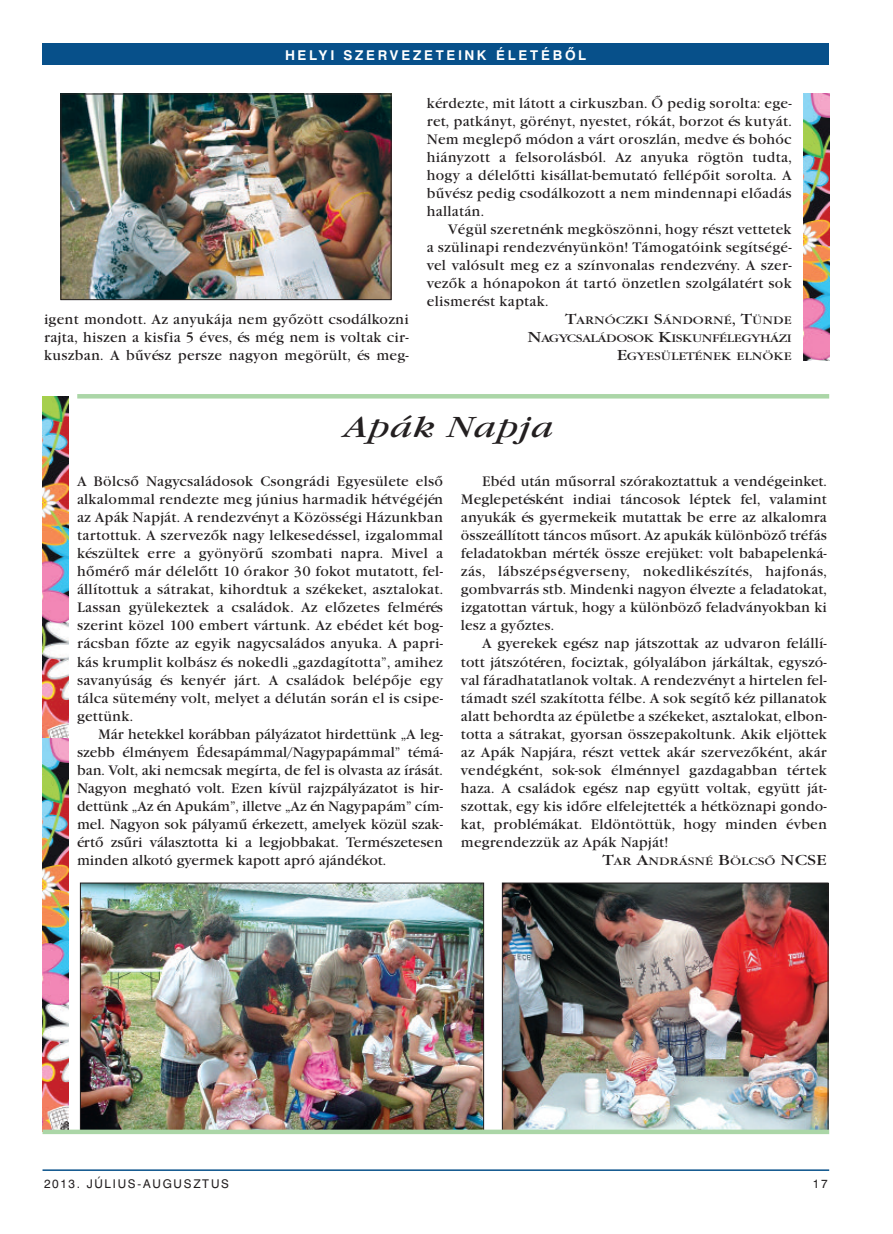
<style>
.page{position:relative;width:893px;height:1234px;background:#fff}
.page>*{position:absolute;margin:0;border:0;box-sizing:border-box;transform-origin:0 0}
.t1{font:italic 30px "Garamond.PFL";letter-spacing:.03em;color:#231f20;scale:1.2 1}
.t2{font:14.25px/18px "Garamond.PFL";letter-spacing:.015em;color:#231f20;text-align:justify}
.t3{font:700 13.5px "Swiss 721.PFL";letter-spacing:.21em;color:#fff}
.t4{font:12px "Swiss 721.PFL";letter-spacing:.14em;color:#231f20}
.t5{font:11.25px/18px "Garamond.PFL";color:#231f20;text-align:right;scale:1.2 1}
.s1{font-size:15px}
</style>
<div class="page">
<hr style="left:43px;top:1169px;width:786px;height:1px;background:#07508a">
<div style="left:43px;top:44px;width:786px;height:21px;background:#07508a"></div>
<img style="left:82px;top:884px;width:400px;height:245px">
<img style="left:504px;top:884px;width:322px;height:245px">
<div style="left:502px;top:882px;width:326px;height:249px;border:1px solid #231f20"></div>
<img style="left:63px;top:96px;width:326px;height:202px">
<div style="left:61px;top:94px;width:330px;height:206px;border:1px solid #231f20"></div>
<hr style="left:77px;top:394px;width:752px;height:4px;background:#abd6a7">
<img style="left:43px;top:396px;width:25px;height:342px">
<img style="left:43px;top:738px;width:25px;height:391px">
<img style="left:804px;top:94px;width:25px;height:266px">
<svg style="left:43px;top:1129px;width:786px;height:4px;background:#a8cda4"></svg>
<p class="t3" style="left:285px;top:46px;width:302px">HELYI SZERVEZETEINK ÉLETÉBŐL</p>
<p class="t2" style="left:44px;top:310px;width:366px">igent mondott. Az anyukája nem győzött csodálkozni rajta, hiszen a kisfia 5 éves, és még nem is voltak cir&shy;kuszban. A bűvész persze nagyon megörült, és meg-</p>
<p class="t2" style="left:427px;top:94px;width:366px">kérdezte, mit látott a cirkuszban. Ő pedig sorolta: ege&shy;ret, patkányt, görényt, nyestet, rókát, borzot és kutyát.<br>Nem meglepő módon a várt oroszlán, medve és bohóc hiányzott a felsorolásból. Az anyuka rögtön tudta, hogy a délelőtti kisállat-bemutató fellépőit sorolta. A bűvész pedig csodálkozott a nem mindennapi előadás hallatán.</p>
<p class="t2" style="left:427px;top:220px;width:366px;text-indent:21px">Végül szeretnénk megköszönni, hogy részt vettetek a szülinapi rendezvényünkön! Támogatóink segítségé&shy;vel valósult meg ez a színvonalas rendezvény. A szer&shy;vezők a hónapokon át tartó önzetlen szolgálatért sok elismerést kaptak.</p>
<p class="t5" style="left:527px;top:311px;width:222px"><span class="s1">T</span>ARNÓCZKI <span class="s1">S</span>ÁNDORNÉ<span class="s1">, T</span>ÜNDE<br><span class="s1">N</span>AGYCSALÁDOSOK <span class="s1">K</span>ISKUNFÉLEGYHÁZI<br><span class="s1">E</span>GYESÜLETÉNEK ELNÖKE</p>
<h1 class="t1" style="left:344px;top:409px;width:177px">Apák Napja</h1>
<p class="t2" style="left:77px;top:472px;width:367px">A Bölcső Nagycsaládosok Csongrádi Egyesülete első alkalommal rendezte meg június harmadik hétvégéjén az Apák Napját. A rendezvényt a Közösségi Házunkban tartottuk. A szervezők nagy lelkesedéssel, izgalommal készültek erre a gyönyörű szombati napra. Mivel a hőmérő már délelőtt 10 órakor 30 fokot mutatott, fel&shy;állítottuk a sátrakat, kihordtuk a székeket, asztalokat.<br>Lassan gyülekeztek a családok. Az előzetes felmérés szerint közel 100 embert vártunk. Az ebédet két bog&shy;rácsban főzte az egyik nagycsaládos anyuka. A papri&shy;kás krumplit kolbász és nokedli „gazdagította”, amihez savanyúság és kenyér járt. A családok belépője egy tálca sütemény volt, melyet a délután során el is csipe&shy;gettünk.</p>
<p class="t2" style="left:77px;top:724px;width:367px;text-indent:21px">Már hetekkel korábban pályázatot hirdettünk „A leg&shy;szebb élményem Édesapámmal/Nagypapámmal” témá&shy;ban. Volt, aki nemcsak megírta, de fel is olvasta az írását.<br>Nagyon megható volt. Ezen kívül rajzpályázatot is hir&shy;dettünk „Az én Apukám”, illetve „Az én Nagypapám” cím&shy;mel. Nagyon sok pályamű érkezett, amelyek közül szak&shy;értő zsűri választotta ki a legjobbakat. Természetesen minden alkotó gyermek kapott apró ajándékot.</p>
<p class="t2" style="left:461px;top:472px;width:367px;text-indent:21px">Ebéd után műsorral szórakoztattuk a vendégeinket.<br>Meglepetésként indiai táncosok léptek fel, valamint anyukák és gyermekeik mutattak be erre az alkalomra összeállított táncos műsort. Az apukák különböző tréfás feladatokban mérték össze erejüket: volt babapelenká&shy;zás, lábszépségverseny, nokedlikészítés, hajfonás, gombvarrás stb. Mindenki nagyon élvezte a feladatokat, izgatottan vártuk, hogy a különböző feladványokban ki lesz a győztes.</p>
<p class="t2" style="left:461px;top:634px;width:367px;text-indent:21px">A gyerekek egész nap játszottak az udvaron felállí&shy;tott játszótéren, fociztak, gólyalábon járkáltak, egyszó&shy;val fáradhatatlanok voltak. A rendezvényt a hirtelen fel&shy;támadt szél szakította félbe. A sok segítő kéz pillanatok alatt behordta az épületbe a székeket, asztalokat, elbon&shy;totta a sátrakat, gyorsan összepakoltunk. Akik eljöttek az Apák Napjára, részt vettek akár szervezőként, akár vendégként, sok-sok élménnyel gazdagabban tértek haza. A családok egész nap együtt voltak, együtt ját&shy;szottak, egy kis időre elfelejtették a hétköznapi gondo&shy;kat, problémákat. Eldöntöttük, hogy minden évben megrendezzük az Apák Napját!</p>
<p class="t5" style="left:603px;top:851px;width:188px"><span class="s1">T</span>AR <span class="s1">A</span>NDRÁSNÉ <span class="s1">B</span>ÖLCSŐ <span class="s1">NCSE</span></p>
<p class="t4" style="left:44px;top:1175px;width:187px">2013. JÚLIUS-AUGUSZTUS</p>
<p class="t4" style="left:813px;top:1175px;width:16px">17</p>
</div>
